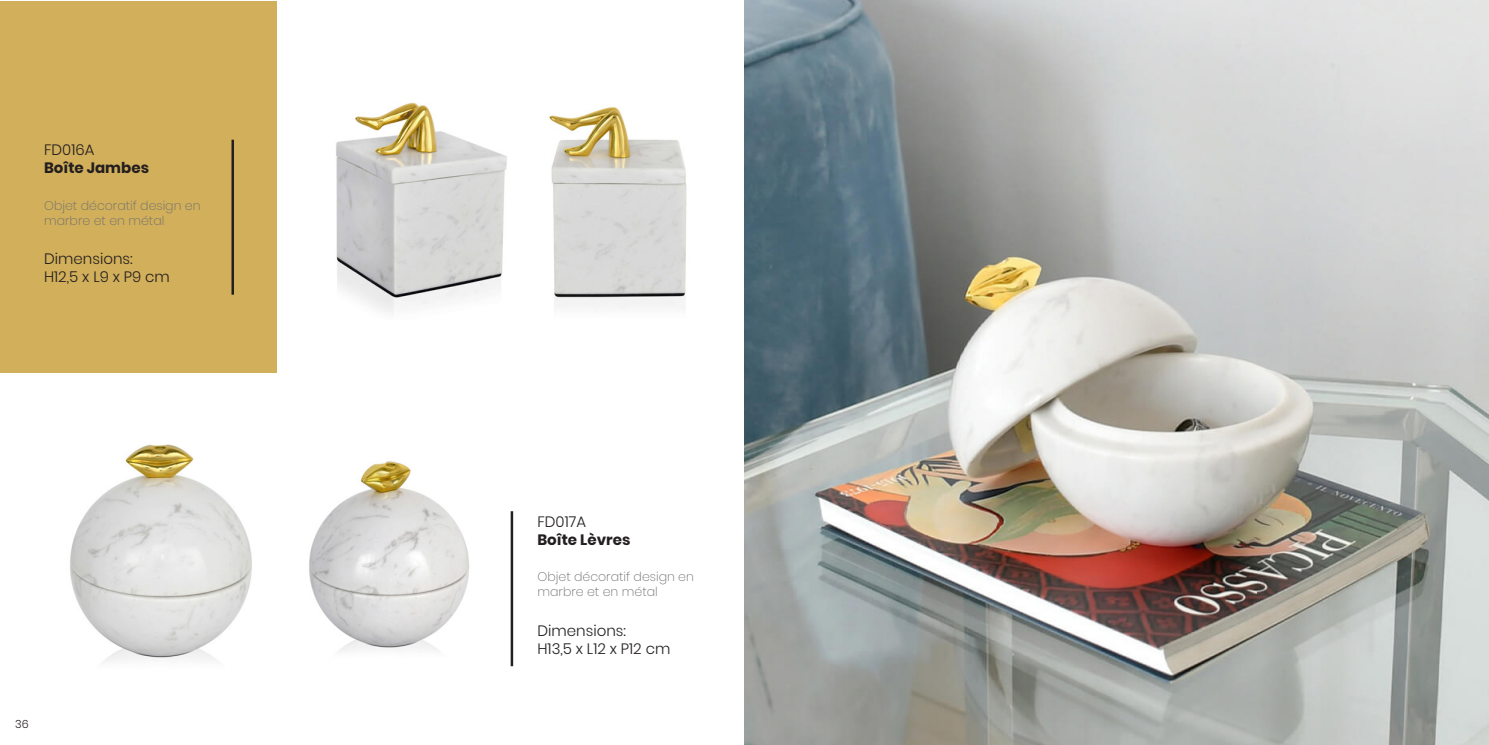
<style>
.page{position:relative;width:1489px;height:745px;background:#fff}
.page>*{position:absolute;margin:0;border:0;box-sizing:border-box;transform-origin:0 0}
.Dimensioni{font:300 15px "Poppins";color:#231f20}
.Nome_prodotto{font:700 15px "Poppins";color:#231f20}
.Dim_testo{font:300 15px "Poppins";color:#231f20}
.Codice{font:300 15px "Poppins";color:#231f20}
.Descrizione{font:200 12.5px/15px "Poppins";color:#6c6d70}
.t1{font:300 11.25px "Poppins";color:#231f20}
</style>
<div class="page">
<div style="left:0;top:1px;width:276px;height:371px;background:#d2af5a"></div>
<img style="left:744px;top:0;width:744px;height:744px">
<hr style="left:231px;top:140px;width:3px;height:154px;background:#231f20">
<img style="left:70px;top:444px;width:182px;height:219px">
<img style="left:309px;top:461px;width:205px;height:206px">
<img style="left:556px;top:107px;width:131px;height:203px">
<img style="left:336px;top:102px;width:220px;height:211px">
<p class="Codice" style="left:44px;top:141px;width:52px">FD016A</p>
<p class="Nome_prodotto" style="left:44px;top:159px;width:106px">Boîte Jambes</p>
<p class="Descrizione" style="left:44px;top:198px;width:158px">Objet décoratif design en marbre et en métal</p>
<p class="Dim_testo" style="left:44px;top:250px;width:90px">Dimensions:</p>
<p class="Dimensioni" style="left:44px;top:268px;width:127px">H12,5 x L9 x P9 cm</p>
<p class="t1" style="left:15px;top:717px;width:15px">36</p>
<p class="Codice" style="left:537px;top:512px;width:50px">FD017A</p>
<p class="Nome_prodotto" style="left:537px;top:530px;width:94px">Boîte Lèvres</p>
<p class="Descrizione" style="left:537px;top:569px;width:158px">Objet décoratif design en marbre et en métal</p>
<p class="Dim_testo" style="left:537px;top:621px;width:90px">Dimensions:</p>
<p class="Dimensioni" style="left:537px;top:639px;width:134px">H13,5 x L12 x P12 cm</p>
</div>
